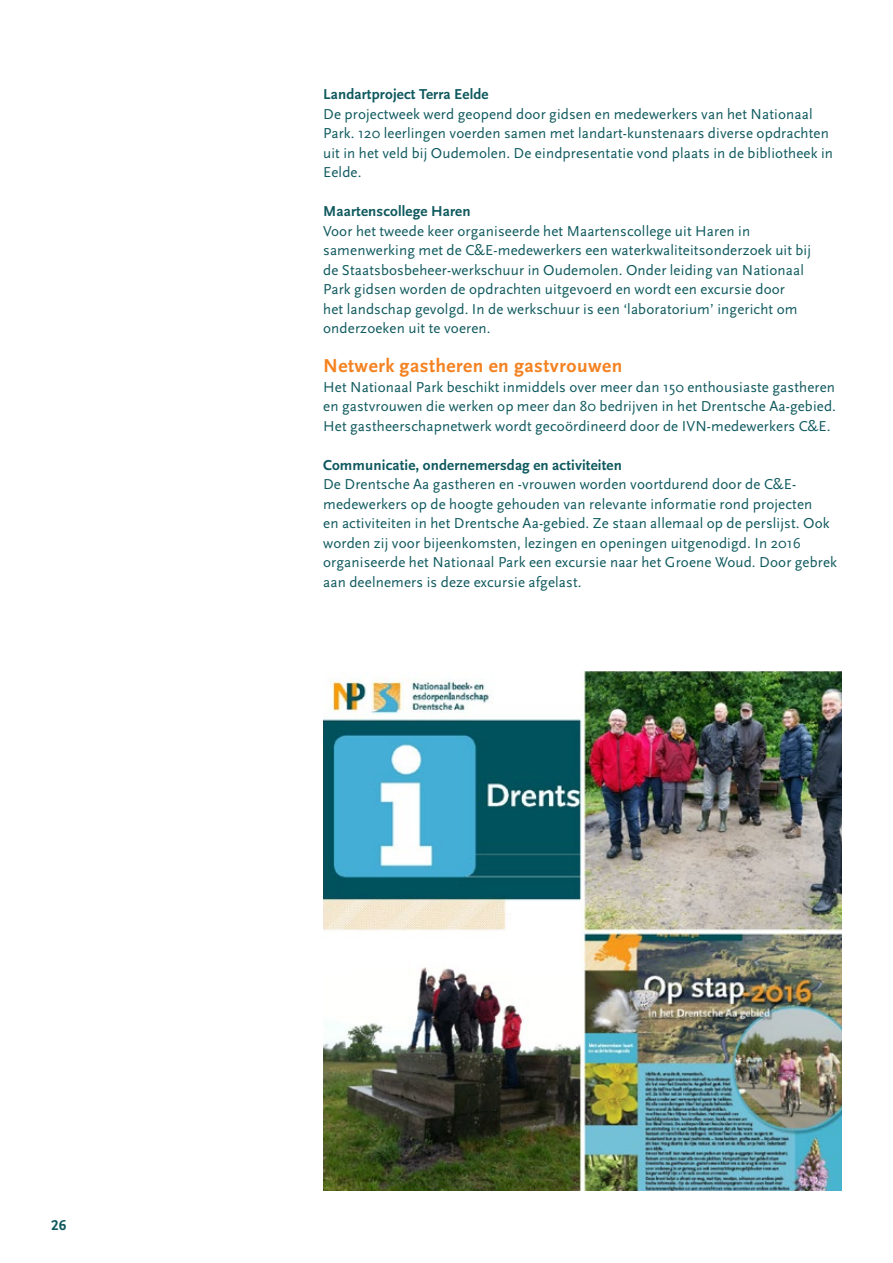
<style>
.page{position:relative;width:893px;height:1263px;background:#fff}
.page>*{position:absolute;margin:0;border:0;box-sizing:border-box;transform-origin:0 0}
.t1{font:700 19.5px "Scala Sans OT";letter-spacing:.025em;color:#f58220}
.t2{font:15px/19.5px "Scala Sans OT";letter-spacing:.01em;color:#0f595e}
.t3{font:700 15px "Scala Sans OT";letter-spacing:.01em;color:#0f595e}
</style>
<div class="page">
<img style="left:323px;top:672px;width:519px;height:519px">
<p class="t3" style="left:51px;top:1217px;width:17px">26</p>
<p class="t3" style="left:323px;top:86px;width:167px">Landartproject Terra Eelde</p>
<p class="t2" style="left:323px;top:104px;width:511px">De projectweek werd geopend door gidsen en medewerkers van het Nationaal Park. 120 leerlingen voerden samen met landart-kunstenaars diverse opdrachten uit in het veld bij Oudemolen. De eindpresentatie vond plaats in de bibliotheek in Eelde.</p>
<p class="t3" style="left:323px;top:203px;width:149px">Maartenscollege Haren</p>
<p class="t2" style="left:323px;top:221px;width:489px">Voor het tweede keer organiseerde het Maartenscollege uit Haren in samenwerking met de C&amp;E-medewerkers een waterkwaliteitsonderzoek uit bij de Staatsbosbeheer-werkschuur in Oudemolen. Onder leiding van Nationaal Park gidsen worden de opdrachten uitgevoerd en wordt een excursie door<br>het landschap gevolgd. In de werkschuur is een ‘laboratorium’ ingericht om onderzoeken uit te voeren.</p>
<h1 class="t1" style="left:323px;top:355px;width:301px">Netwerk gastheren en gastvrouwen</h1>
<p class="t2" style="left:323px;top:377px;width:514px;text-align:justify">Het Nationaal Park beschikt inmiddels over meer dan 150 enthousiaste gastheren en gastvrouwen die werken op meer dan 80 bedrijven in het Drentsche Aa-gebied.<br>Het gastheerschapnetwerk wordt gecoördineerd door de IVN-medewerkers C&amp;E.</p>
<p class="t3" style="left:323px;top:456px;width:300px">Communicatie, ondernemersdag en activiteiten</p>
<p class="t2" style="left:323px;top:475px;width:515px">De Drentsche Aa gastheren en -vrouwen worden voortdurend door de C&amp;E&shy;medewerkers op de hoogte gehouden van relevante informatie rond projecten<br>en activiteiten in het Drentsche Aa-gebied. Ze staan allemaal op de perslijst. Ook worden zij voor bijeenkomsten, lezingen en openingen uitgenodigd. In 2016 organiseerde het Nationaal Park een excursie naar het Groene Woud. Door gebrek aan deelnemers is deze excursie afgelast.</p>
</div>
